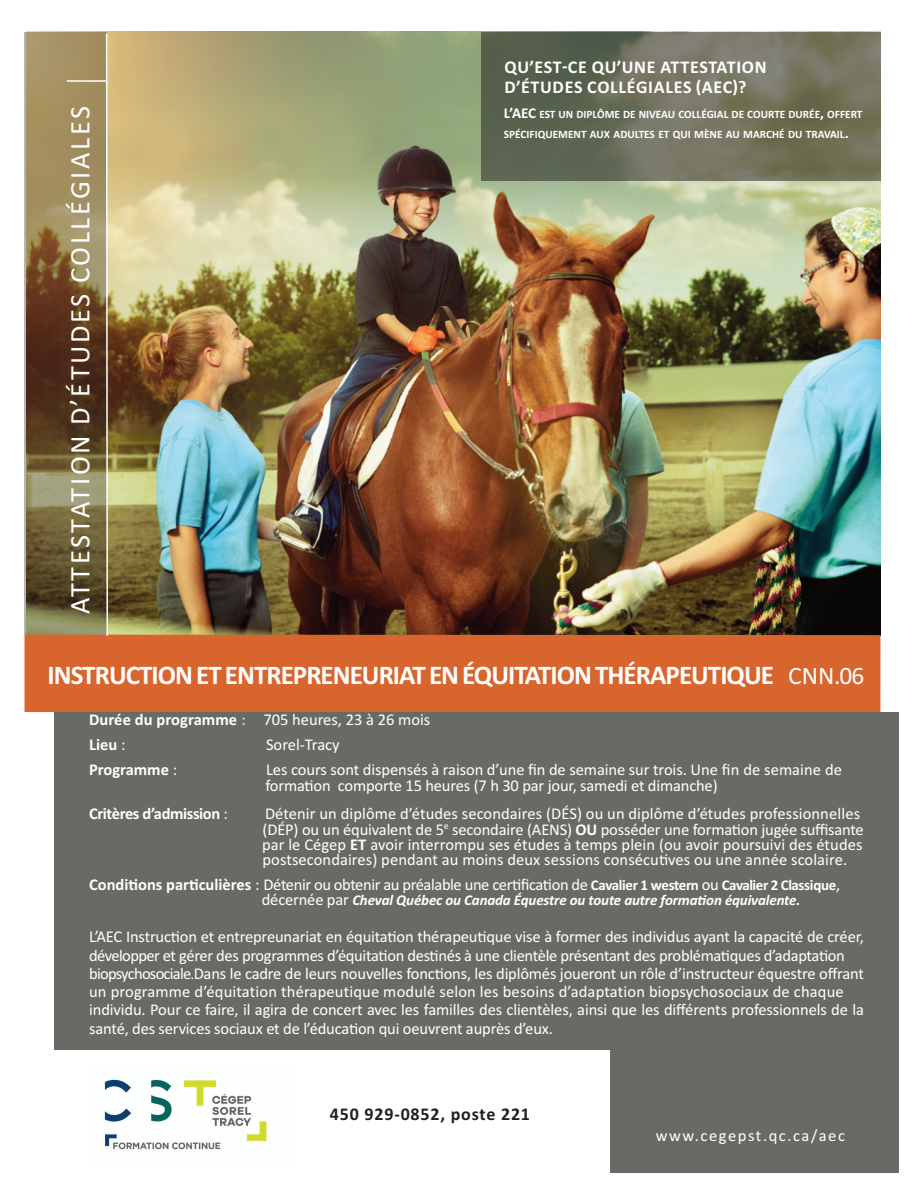
<style>
.page{position:relative;width:918px;height:1188px;background:#fff}
.page>*{position:absolute;margin:0;border:0;box-sizing:border-box;transform-origin:0 0}
.t1{font:28.5px "Calibri";letter-spacing:.09em;color:#fff}
.t2{font:700 27px "Calibri";letter-spacing:-.035em;color:#fff}
.t3{font:700 18px/20.1px "Calibri";letter-spacing:.04em;color:#fff}
.t4{font:700 18px "Calibri";letter-spacing:.045em;color:#231f20}
.t5{font:16.5px/18.3px "Calibri";letter-spacing:-.01em;color:#fff}
.t6{font:700 16.5px "Calibri";color:#fff}
.t7{font:16.5px "Calibri";letter-spacing:.095em;color:#fff}
.t8{font:italic 700 15px "Calibri";letter-spacing:-.01em;color:#fff}
.t9{font:700 11.25px/20.1px "Calibri";color:#fff}
.s1{font-size:15px}
.s2{font-weight:400;font-size:25.2px}
.s3{font-weight:700}
.s4{font-weight:400}
.s5{font-weight:700;font-size:15px}
.s6{font-weight:400;font-style:normal;font-size:16.5px}
</style>
<div class="page">
<img style="left:26px;top:31px;width:855px;height:605px">
<div style="left:24px;top:32px;width:83px;height:602px;background:#231f20;opacity:.33"></div>
<div style="left:24px;top:635px;width:856px;height:78px;background:#d8652d"></div>
<svg style="left:105px;top:32px;width:4px;height:605px;background:#bdb093"></svg>
<hr style="left:67px;top:80px;width:40px;height:2px;background:#fff">
<div style="left:54px;top:712px;width:845px;height:337px;background:#6a6a65"></div>
<div style="left:610px;top:1049px;width:289px;height:124px;background:#6a6a65"></div>
<div style="left:481px;top:33px;width:400px;height:148px;background:#231f20;opacity:.52"></div>
<img style="left:104px;top:1079px;width:163px;height:71px">
<h1 class="t1" style="left:63px;top:614px;width:510px;rotate:-90deg">attestation d’études collégiales</h1>
<p class="t3" style="left:504px;top:56px;width:264px">QU’EST-CE QU’UNE ATTESTATION<br>D’ÉTUDES COLLÉGIALES (AEC)?</p>
<p class="t9" style="left:504px;top:104px;width:360px"><span class="s1">L’AEC</span> EST UN DIPLÔME DE NIVEAU COLLÉGIAL DE COURTE DURÉE<span class="s1">,</span> OFFERT<br>SPÉCIFIQUEMENT AUX ADULTES ET QUI MÈNE AU MARCHÉ DU TRAVAIL<span class="s1">.</span></p>
<h2 class="t2" style="left:48px;top:659px;width:818px">INSTRUCTIONETENTREPRENEURIATENÉQUITATIONTHÉRAPEUTIQUE <span class="s2">cnn.06</span></h2>
<p class="t5" style="left:89px;top:707px;width:343px;line-height:25px"><span class="s3">DURÉE DU PROGRAMME</span> : 705 heures, 23 à 26 mois<br><span class="s3">LIEU</span> :</p>
<p class="t5" style="left:266px;top:735px;width:75px">sorel-tracy</p>
<p class="t6" style="left:89px;top:759px;width:90px">PROGRAMME <span class="s4">:</span></p>
<p class="t5" style="left:265px;top:761px;width:578px;line-height:16.8px">les cours sont dispensés à raison d’une fin de semaine sur trois. une fin de semaine de formation comporte 15 heures (7 h 30 par jour, samedi et dimanche)</p>
<p class="t6" style="left:89px;top:804px;width:140px">CRITÈRES D’ADMISSION <span class="s4">:</span></p>
<p class="t5" style="left:262px;top:806px;width:603px;line-height:15.3px">détenir un diplôme d’études secondaires (dés) ou un diplôme d’études professionnelles (déP) ou un équivalent de 5<sup>e</sup> secondaire (aens) <span class="s3">OU</span> posséder une formation jugée suffisante par le cégep <span class="s3">ET</span> avoir interrompu ses études à temps plein (ou avoir poursuivi des études postsecondaires) pendant au moins deux sessions consécutives ou une année scolaire.</p>
<p class="t5" style="left:89px;top:875px;width:753px"><span class="s3">CONDITIONS PARTICULIÈRES</span> : détenir ou obtenir au préalable une certification de <span class="s5">CAVALIER 1 WESTERN</span> ou <span class="s5">CAVALIER 2 CLASSIQUE</span>,</p>
<p class="t8" style="left:262px;top:891px;width:540px"><span class="s6">décernée par</span> Cheval Québec ou Canada Équestre ou toute autre formation équivalente.</p>
<p class="t5" style="left:89px;top:927px;width:776px">l’aec instruction et entrepreunariat en équitation thérapeutique vise à former des individus ayant la capacité de créer, développer et gérer des programmes d’équitation destinés à une clientèle présentant des problématiques d’adaptation biopsychosociale<span class="s1">.</span>dans le cadre de leurs nouvelles fonctions, les diplômés joueront un rôle d’instructeur équestre offrant un programme d’équitation thérapeutique modulé selon les besoins d’adaptation biopsychosociaux de chaque individu. Pour ce faire, il agira de concert avec les familles des clientèles, ainsi que les différents professionnels de la santé, des services sociaux et de l’éducation qui oeuvrent auprès d’eux.</p>
<p class="t4" style="left:330px;top:1104px;width:202px">450 929-0852, POSTE 221</p>
<p class="t7" style="left:656px;top:1126px;width:191px">www.cegepst.qc.ca/aec</p>
</div>
